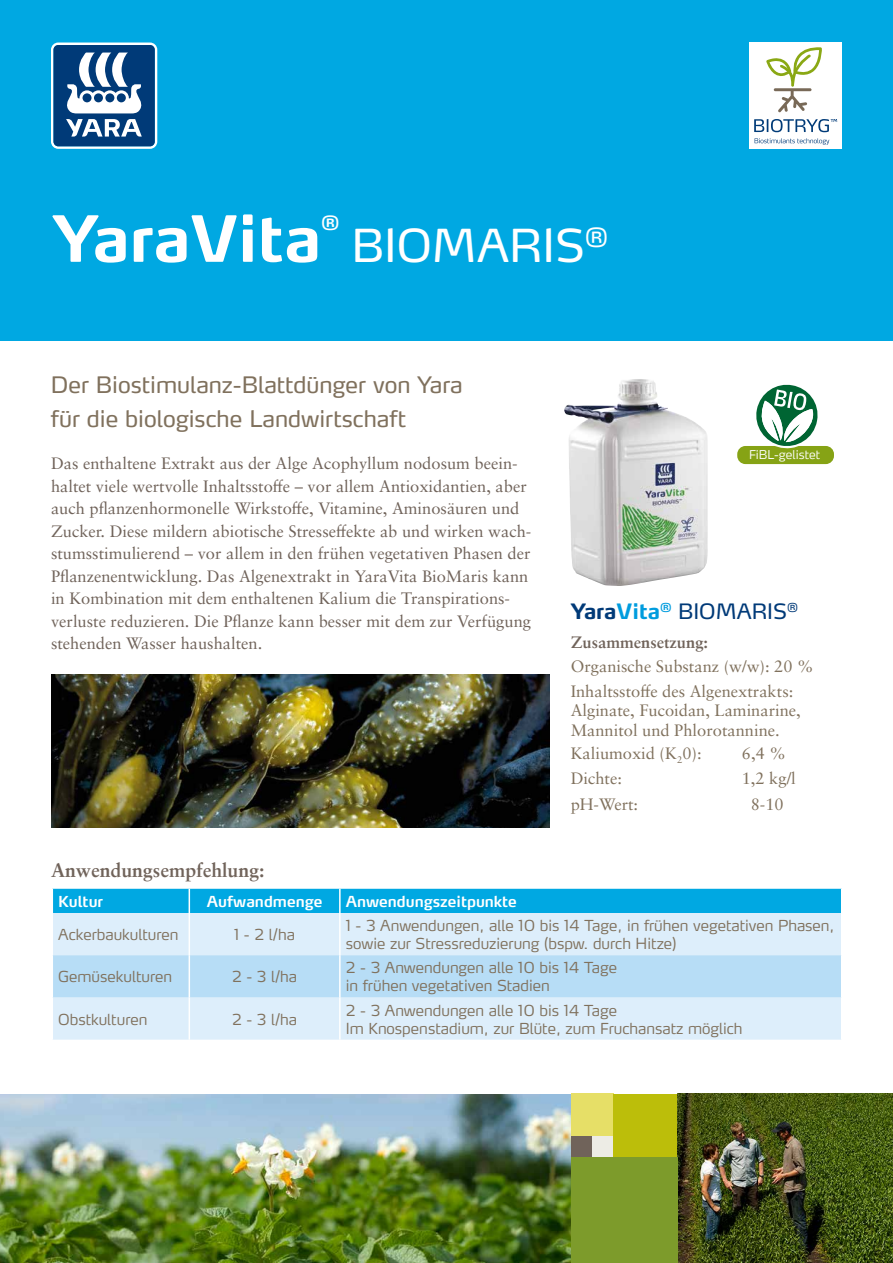
<style>
.page{position:relative;width:893px;height:1263px;background:#fff}
.page>*{position:absolute;margin:0;border:0;box-sizing:border-box;transform-origin:0 0}
.t1{font:700 63px "Yara Max LF";color:#fff}
.t2{font:45px "Yara Max LF";color:#fff}
.t3{font:22.5px/34.5px "Yara Max LF";color:#80715d}
.t4{font:21px "Yara Max LF";color:#003a78}
.t5{font:700 19.5px "Sabon LT Pro";color:#70635a}
.t6{font:700 19.5px "Yara Max LF";color:#fff}
.t7{font:16.5px/22.5px "Sabon LT Pro";color:#70635a}
.t8{font:16.5px/24px "Sabon LT Pro";color:#80715d}
.t9{font:700 16.5px "Sabon LT Pro";color:#70635a}
.t10{font:300 15px/18px "Yara Max LF";color:#80715d}
.t11{font:600 15px "Yara Max LF";color:#fff}
.t12{font:300 12px "Yara Max LF";color:#fff}
.s1{font-weight:700}
.s2{font-weight:700;color:#009cde}
</style>
<div class="page">
<div style="left:736px;top:445px;width:99px;height:20px;background:#86a315;border-radius:9px"></div>
<div style="left:736px;top:444px;width:100px;height:22px;border:2px solid #fff;border-radius:9px"></div>
<div style="left:0;top:0;width:893px;height:340px;background:#00a8e2"></div>
<svg style="left:51px;top:43px;width:106px;height:106px;background:#577ea7"></svg>
<img style="left:0;top:1094px;width:571px;height:169px">
<img style="left:677px;top:1093px;width:216px;height:170px">
<div style="left:571px;top:1136px;width:21px;height:21px;background:#70635a"></div>
<div style="left:592px;top:1136px;width:21px;height:21px;background:#edece5"></div>
<div style="left:571px;top:1093px;width:42px;height:43px;background:#e6df67"></div>
<div style="left:613px;top:1093px;width:64px;height:64px;background:#bcbe0a"></div>
<div style="left:571px;top:1157px;width:106px;height:106px;background:#7d9b2b"></div>
<div style="left:749px;top:43px;width:93px;height:106px;background:#fff"></div>
<svg style="left:754px;top:119px;width:83px;height:13px"></svg>
<svg style="left:755px;top:138px;width:74px;height:7px"></svg>
<svg style="left:766px;top:47px;width:56px;height:65px"></svg>
<img style="left:564px;top:379px;width:144px;height:207px">
<svg style="left:752px;top:384px;width:70px;height:65px"></svg>
<div style="left:53px;top:913px;width:788px;height:127px;background:#ddeefb"></div>
<div style="left:53px;top:955px;width:788px;height:42px;background:#b7ddf6"></div>
<div style="left:53px;top:889px;width:788px;height:24px;background:#00a8e2"></div>
<hr style="left:189px;top:913px;width:1px;height:42px;background:#fff">
<hr style="left:339px;top:913px;width:2px;height:42px;background:#fff">
<hr style="left:189px;top:955px;width:1px;height:42px;background:#fff">
<hr style="left:339px;top:955px;width:2px;height:42px;background:#fff">
<hr style="left:189px;top:997px;width:1px;height:43px;background:#fff">
<hr style="left:339px;top:997px;width:2px;height:43px;background:#fff">
<img style="left:51px;top:674px;width:499px;height:153px">
<h1 class="t1" style="left:53px;top:199px;width:270px">YaraVita</h1>
<p class="t6" style="left:321px;top:211px;width:20px">®</p>
<h2 class="t2" style="left:352px;top:217px;width:258px">BIOMARIS<sup>®</sup></h2>
<h3 class="t3" style="left:51px;top:367px;width:413px">Der Biostimulanz-Blattdünger von Yara für die biologische Landwirtschaft</h3>
<p class="t7" style="left:51px;top:452px;width:482px">Das enthaltene Extrakt aus der Alge Acophyllum nodosum beein&shy;haltet viele wertvolle Inhaltsstoffe – vor allem Antioxidantien, aber auch pflanzenhormonelle Wirkstoffe, Vitamine, Aminosäuren und Zucker. Diese mildern abiotische Stresseffekte ab und wirken wach&shy;stumsstimulierend – vor allem in den frühen vegetativen Phasen der Pflanzenentwicklung. Das Algenextrakt in YaraVita BioMaris kann in Kombination mit dem enthaltenen Kalium die Transpirations&shy;verluste reduzieren. Die Pflanze kann besser mit dem zur Verfügung stehenden Wasser haushalten.</p>
<p class="t5" style="left:51px;top:858px;width:215px">Anwendungsempfehlung:</p>
<p class="t12" style="left:749px;top:447px;width:72px">FiBL-gelistet</p>
<p class="t4" style="left:571px;top:598px;width:229px"><span class="s1">Yara</span><span class="s2">Vita</span><sup>®</sup> BIOMARIS<sup>®</sup></p>
<p class="t9" style="left:571px;top:632px;width:139px">Zusammensetzung:</p>
<p class="t8" style="left:571px;top:654px;width:244px">Organische Substanz (w/w): 20 %<br>Inhaltsstoffe des Algenextrakts:</p>
<p class="t8" style="left:571px;top:700px;width:232px;line-height:19.8px">Alginate, Fucoidan, Laminarine,<br>Mannitol und Phlorotannine.</p>
<p class="t8" style="left:571px;top:740px;width:132px">Kaliumoxid (K<sub>2</sub>0):</p>
<p class="t8" style="left:742px;top:740px;width:46px">6,4 %</p>
<p class="t8" style="left:571px;top:766px;width:53px">Dichte:</p>
<p class="t8" style="left:742px;top:766px;width:56px">1,2 kg/l</p>
<p class="t8" style="left:571px;top:791px;width:69px">pH-Wert:</p>
<p class="t8" style="left:751px;top:791px;width:35px">8-10</p>
<p class="t11" style="left:58px;top:892px;width:46px">Kultur</p>
<p class="t11" style="left:207px;top:892px;width:117px">Aufwandmenge</p>
<p class="t11" style="left:346px;top:892px;width:172px">Anwendungszeitpunkte</p>
<p class="t10" style="left:58px;top:925px;width:122px">Ackerbaukulturen</p>
<p class="t10" style="left:234px;top:925px;width:62px">1 - 2 l/ha</p>
<p class="t10" style="left:346px;top:916px;width:490px">1 - 3 Anwendungen, alle 10 bis 14 Tage, in frühen vegetativen Phasen, sowie zur Stressreduzierung (bspw. durch Hitze)</p>
<p class="t10" style="left:58px;top:968px;width:115px">Gemüsekulturen</p>
<p class="t10" style="left:232px;top:968px;width:67px">2 - 3 l/ha</p>
<p class="t10" style="left:346px;top:959px;width:273px">2 - 3 Anwendungen alle 10 bis 14 Tage in frühen vegetativen Stadien</p>
<p class="t10" style="left:58px;top:1010px;width:91px">Obstkulturen</p>
<p class="t10" style="left:232px;top:1010px;width:67px">2 - 3 l/ha</p>
<p class="t10" style="left:346px;top:1001px;width:398px">2 - 3 Anwendungen alle 10 bis 14 Tage<br>Im Knospenstadium, zur Blüte, zum Fruchansatz möglich</p>
</div>
